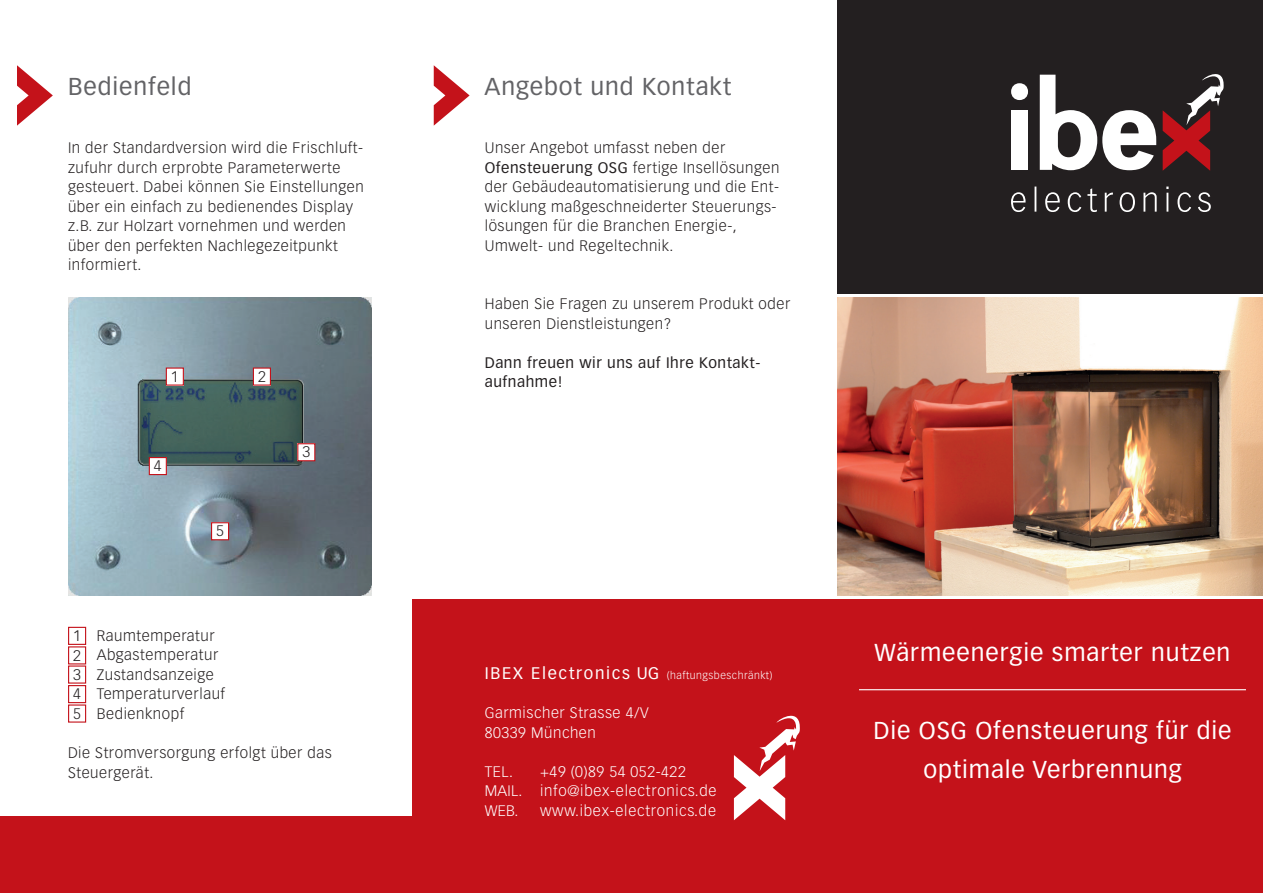
<style>
.page{position:relative;width:1263px;height:893px;background:#fff}
.page>*{position:absolute;margin:0;border:0;box-sizing:border-box;transform-origin:0 0}
.t1{font:24px/39px "Vectora LT Std";letter-spacing:.04em;color:#fff;text-align:center}
.t2{font:24px "Vectora LT Std";letter-spacing:.04em;color:#636366}
.t3{font:300 15px/19.5px "Vectora LT Std";letter-spacing:.04em;color:#231f20}
.t4{font:300 15px/19.5px "Vectora LT Std";letter-spacing:.04em;color:#fff}
.t5{font:15px/19.5px "Vectora LT Std";letter-spacing:.04em;color:#231f20}
.t6{font:300 10.5px "Vectora LT Std";letter-spacing:.05em;color:#fff}
.s1{font-weight:400}
.s2{font-weight:400;font-size:16.5px}
</style>
<div class="page">
<div style="left:838px;top:0;width:425px;height:293px;background:#231f20"></div>
<div style="left:1011px;top:111px;width:17px;height:59px;background:#fff"></div>
<div style="left:1011px;top:83px;width:17px;height:17px;background:#fff;border-radius:50%"></div>
<svg style="left:1163px;top:74px;width:61px;height:97px"></svg>
<svg style="left:1040px;top:75px;width:116px;height:95px"></svg>
<svg style="left:1011px;top:187px;width:200px;height:25px"></svg>
<div style="left:412px;top:600px;width:851px;height:293px;background:#c4121a"></div>
<svg style="left:434px;top:65px;width:36px;height:61px"></svg>
<svg style="left:17px;top:65px;width:36px;height:61px"></svg>
<svg style="left:734px;top:715px;width:66px;height:105px"></svg>
<img style="left:69px;top:298px;width:302px;height:297px">
<div style="left:0;top:817px;width:425px;height:76px;background:#c4121a"></div>
<div style="left:68px;top:627px;width:18px;height:18px;border:1px solid #c4121a"></div>
<div style="left:68px;top:646px;width:18px;height:18px;border:1px solid #c4121a"></div>
<div style="left:68px;top:665px;width:18px;height:19px;border:1px solid #c4121a"></div>
<div style="left:68px;top:685px;width:18px;height:18px;border:1px solid #c4121a"></div>
<div style="left:68px;top:704px;width:18px;height:19px;border:1px solid #c4121a"></div>
<hr style="left:859px;top:689px;width:387px;height:1px;background:#fff">
<div style="left:253px;top:368px;width:17px;height:17px;background:#fff"></div>
<div style="left:253px;top:367px;width:18px;height:19px;border:1px solid #c4121a"></div>
<div style="left:166px;top:368px;width:17px;height:17px;background:#fff"></div>
<div style="left:166px;top:367px;width:18px;height:19px;border:1px solid #c4121a"></div>
<div style="left:298px;top:444px;width:17px;height:17px;background:#fff"></div>
<div style="left:297px;top:443px;width:18px;height:18px;border:1px solid #c4121a"></div>
<div style="left:149px;top:458px;width:17px;height:17px;background:#fff"></div>
<div style="left:149px;top:457px;width:18px;height:18px;border:1px solid #c4121a"></div>
<div style="left:212px;top:523px;width:17px;height:17px;background:#fff"></div>
<div style="left:211px;top:522px;width:18px;height:18px;border:1px solid #c4121a"></div>
<img style="left:838px;top:298px;width:425px;height:297px">
<h1 class="t2" style="left:68px;top:73px;width:125px">Bedienfeld</h1>
<h1 class="t2" style="left:485px;top:73px;width:248px">Angebot und Kontakt</h1>
<p class="t3" style="left:68px;top:138px;width:297px">In der Standardversion wird die Frischluft&shy;zufuhr durch erprobte Parameterwerte gesteuert. Dabei können Sie Einstellungen über ein einfach zu bedienendes Display z.B. zur Holzart vornehmen und werden über den perfekten Nachlegezeitpunkt informiert.</p>
<p class="t3" style="left:171px;top:367px;width:9px">1</p>
<p class="t3" style="left:258px;top:367px;width:9px">2</p>
<p class="t3" style="left:154px;top:456px;width:9px">4</p>
<p class="t3" style="left:216px;top:522px;width:9px">5</p>
<p class="t3" style="left:73px;top:626px;width:9px;text-align:justify">1<br>2<br>3<br>4<br>5</p>
<p class="t3" style="left:97px;top:626px;width:130px">Raumtemperatur<br>Abgastemperatur<br>Zustandsanzeige<br>Temperaturverlauf<br>Bedienknopf</p>
<p class="t3" style="left:302px;top:443px;width:9px">3</p>
<p class="t3" style="left:68px;top:743px;width:265px">Die Stromversorgung erfolgt über das<br>Steuergerät.</p>
<p class="t3" style="left:485px;top:138px;width:296px">Unser Angebot umfasst neben der <span class="s1">Ofensteuerung OSG</span> fertige Insellösungen der Gebäudeautomatisierung und die Ent&shy;wicklung maßgeschneiderter Steuerungs&shy;lösungen für die Branchen Energie-, Umwelt- und Regeltechnik.</p>
<p class="t3" style="left:485px;top:294px;width:307px">Haben Sie Fragen zu unserem Produkt oder unseren Dienstleistungen?</p>
<p class="t5" style="left:485px;top:353px;width:277px">Dann freuen wir uns auf Ihre Kontakt&shy;aufnahme!</p>
<p class="t6" style="left:485px;top:669px;width:289px"><span class="s2">IBEX Electronics UG</span> (haftungsbeschränkt)</p>
<p class="t4" style="left:485px;top:703px;width:165px">Garmischer Strasse 4/V<br>80339 München</p>
<p class="t4" style="left:485px;top:762px;width:30px">TEL.</p>
<p class="t4" style="left:485px;top:762px;width:233px;text-indent:55px">+49 (0)89 54 052-422<br>MAIL. info@ibex-electronics.de<br>WEB.</p>
<p class="t4" style="left:540px;top:801px;width:177px">www.ibex-electronics.de</p>
<h1 class="t1" style="left:874px;top:633px;width:357px">Wärmeenergie smarter nutzen</h1>
<h1 class="t1" style="left:873px;top:711px;width:360px">Die OSG Ofensteuerung für die optimale Verbrennung</h1>
</div>
